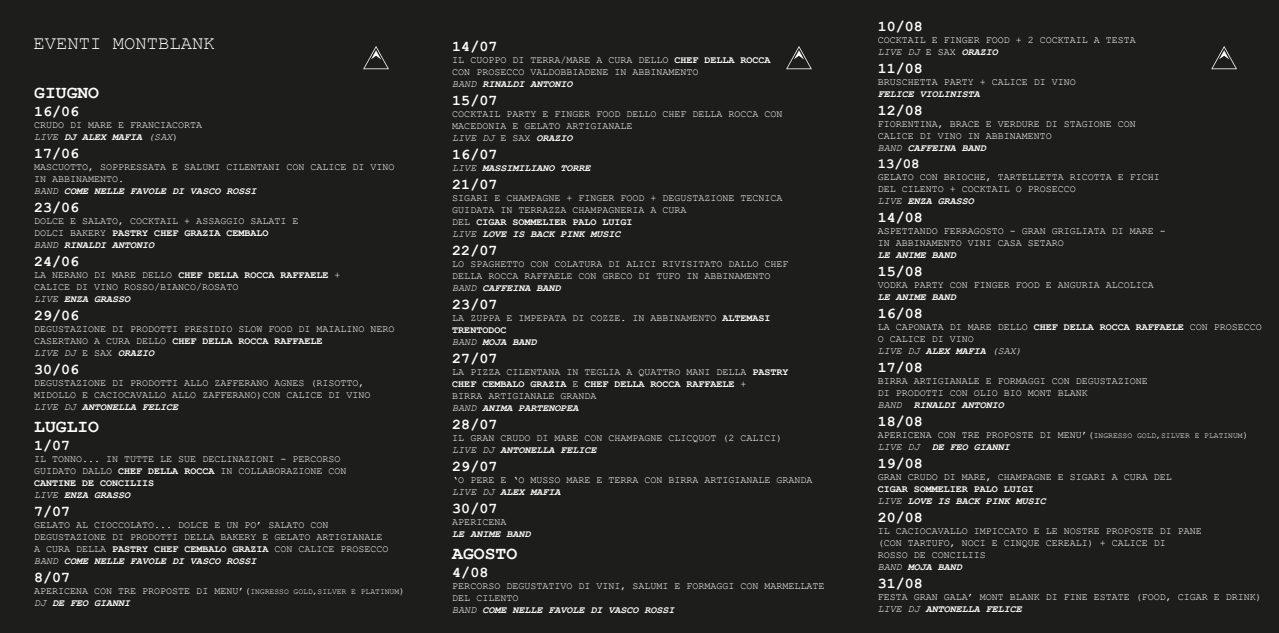
<style>
.page{position:relative;width:1279px;height:633px;background:#fff}
.page>*{position:absolute;margin:0;border:0;box-sizing:border-box;transform-origin:0 0}
.t1{font:18.9px "Courier New";color:#fff}
.t2{font:700 18px "Courier New";color:#fff}
.t3{font:700 15px "Courier New";color:#fff}
.t4{font:700 14px "Courier New";color:#fff}
.t5{font:10px/12px "Courier New";color:#fff}
.t6{font:italic 700 10px "Courier New";color:#fff}
.t7{font:700 10px/12px "Courier New";color:#fff}
.s1{font-style:italic}
.s2{font-weight:700;font-style:italic}
.s3{font-weight:700}
.s4{font-size:8px}
.s5{font-weight:400}
.s6{font-weight:400;font-style:italic}
</style>
<div class="page">
<div style="left:0;top:0;width:1278px;height:632px;background:#1d1e1c"></div>
<svg style="left:363px;top:46px;width:26px;height:23px"></svg>
<svg style="left:786px;top:46px;width:26px;height:23px"></svg>
<svg style="left:1211px;top:46px;width:26px;height:23px"></svg>
<h1 class="t1" style="left:34px;top:31px;width:183px">EVENTI MONTBLANK</h1>
<h2 class="t2" style="left:34px;top:81px;width:66px">GIUGNO</h2>
<h3 class="t3" style="left:34px;top:102px;width:46px">16/06</h3>
<p class="t5" style="left:34px;top:118px;width:170px">CRUDO DI MARE E FRANCIACORTA<br><span class="s1">LIVE</span> <span class="s2">DJ ALEX MAFIA</span> <span class="s1">(SAX</span>)</p>
<h3 class="t3" style="left:34px;top:144px;width:46px">17/06</h3>
<p class="t5" style="left:34px;top:160px;width:362px">MASCUOTTO, SOPPRESSATA E SALUMI CILENTANI CON CALICE DI VINO<br>IN ABBINAMENTO.<br><span class="s1">BAND</span> <span class="s2">COME NELLE FAVOLE DI VASCO ROSSI</span></p>
<h3 class="t3" style="left:34px;top:198px;width:46px">23/06</h3>
<p class="t5" style="left:34px;top:214px;width:266px">DOLCE E SALATO, COCKTAIL + ASSAGGIO SALATI E<br>DOLCI BAKERY <span class="s3">PASTRY CHEF GRAZIA CEMBALO<br></span><span class="s1">BAND</span> <span class="s2">RINALDI ANTONIO</span></p>
<h3 class="t3" style="left:34px;top:252px;width:46px">24/06</h3>
<p class="t5" style="left:34px;top:268px;width:308px">LA NERANO DI MARE DELLO <span class="s3">CHEF DELLA ROCCA RAFFAELE</span> +<br>CALICE DI VINO ROSSO/BIANCO/ROSATO<br><span class="s1">LIVE</span> <span class="s2">ENZA GRASSO</span></p>
<h3 class="t3" style="left:34px;top:306px;width:46px">29/06</h3>
<p class="t5" style="left:34px;top:322px;width:362px">DEGUSTAZIONE DI PRODOTTI PRESIDIO SLOW FOOD DI MAIALINO NERO<br>CASERTANO A CURA DELLO <span class="s3">CHEF DELLA ROCCA RAFFAELE<br></span><span class="s1">LIVE DJ</span> E SAX <span class="s2">ORAZIO</span></p>
<h3 class="t3" style="left:34px;top:360px;width:46px">30/06</h3>
<p class="t5" style="left:34px;top:376px;width:338px">DEGUSTAZIONE DI PRODOTTI ALLO ZAFFERANO AGNES (RISOTTO,<br>MIDOLLO E CACIOCAVALLO ALLO ZAFFERANO)CON CALICE DI VINO<br><span class="s1">LIVE DJ</span> <span class="s2">ANTONELLA FELICE</span></p>
<h2 class="t2" style="left:34px;top:415px;width:66px">LUGLIO</h2>
<h3 class="t3" style="left:34px;top:435px;width:38px">1/07</h3>
<p class="t5" style="left:34px;top:452px;width:314px">IL TONNO... IN TUTTE LE SUE DECLINAZIONI - PERCORSO GUIDATO DALLO <span class="s3">CHEF DELLA ROCCA</span> IN COLLABORAZIONE CON <span class="s3">CANTINE DE CONCILIIS<br></span><span class="s1">LIVE</span> <span class="s2">ENZA GRASSO</span></p>
<h3 class="t3" style="left:34px;top:501px;width:38px">7/07</h3>
<p class="t5" style="left:34px;top:518px;width:356px">GELATO AL CIOCCOLATO... DOLCE E UN PO’ SALATO CON DEGUSTAZIONE DI PRODOTTI DELLA BAKERY E GELATO ARTIGIANALE A CURA DELLA <span class="s3">PASTRY CHEF CEMBALO GRAZIA</span> CON CALICE PROSECCO <span class="s1">BAND</span> <span class="s2">COME NELLE FAVOLE DI VASCO ROSSI</span></p>
<h3 class="t3" style="left:34px;top:567px;width:38px">8/07</h3>
<p class="t5" style="left:34px;top:584px;width:372px">APERICENA CON TRE PROPOSTE DI MENU’(<span class="s4">INGRESSO GOLD,SILVER E PLATINUM</span>)<br><span class="s1">DJ</span> <span class="s2">DE FEO GIANNI</span></p>
<h3 class="t3" style="left:452px;top:37px;width:46px">14/07</h3>
<p class="t5" style="left:452px;top:53px;width:320px">IL CUOPPO DI TERRA/MARE A CURA DELLO <span class="s3">CHEF DELLA ROCCA<br></span>CON PROSECCO VALDOBBIADENE IN ABBINAMENTO<br><span class="s1">BAND</span> <span class="s2">RINALDI ANTONIO</span></p>
<h3 class="t3" style="left:452px;top:91px;width:46px">15/07</h3>
<p class="t5" style="left:452px;top:107px;width:332px">COCKTAIL PARTY E FINGER FOOD DELLO CHEF DELLA ROCCA CON<br>MACEDONIA E GELATO ARTIGIANALE<br><span class="s1">LIVE DJ</span> E SAX <span class="s2">ORAZIO</span></p>
<h3 class="t3" style="left:452px;top:145px;width:46px">16/07</h3>
<p class="t6" style="left:452px;top:160px;width:139px"><span class="s5">LIVE</span> MASSIMILIANO TORRE</p>
<h3 class="t3" style="left:452px;top:175px;width:46px">21/07</h3>
<p class="t5" style="left:452px;top:191px;width:332px">SIGARI E CHAMPAGNE + FINGER FOOD + DEGUSTAZIONE TECNICA GUIDATA IN TERRAZZA CHAMPAGNERIA A CURA<br>DEL <span class="s3">CIGAR SOMMELIER PALO LUIGI<br></span><span class="s1">LIVE</span> <span class="s2">LOVE IS BACK PINK MUSIC</span></p>
<h3 class="t3" style="left:452px;top:241px;width:46px">22/07</h3>
<p class="t5" style="left:452px;top:257px;width:338px">LO SPAGHETTO CON COLATURA DI ALICI RIVISITATO DALLO CHEF<br>DELLA ROCCA RAFFAELE CON GRECO DI TUFO IN ABBINAMENTO<br><span class="s1">BAND</span> <span class="s2">CAFFEINA BAND</span></p>
<h3 class="t3" style="left:452px;top:295px;width:46px">23/07</h3>
<p class="t5" style="left:452px;top:311px;width:320px">LA ZUPPA E IMPEPATA DI COZZE. IN ABBINAMENTO <span class="s3">ALTEMASI<br>TRENTODOC<br></span><span class="s1">BAND</span> <span class="s2">MOJA BAND</span></p>
<h3 class="t3" style="left:452px;top:349px;width:46px">27/07</h3>
<p class="t5" style="left:452px;top:365px;width:338px">LA PIZZA CILENTANA IN TEGLIA A QUATTRO MANI DELLA <span class="s3">PASTRY CHEF CEMBALO GRAZIA</span> E <span class="s3">CHEF DELLA ROCCA RAFFAELE</span> +<br>BIRRA ARTIGIANALE GRANDA<br><span class="s1">BAND</span> <span class="s2">ANIMA PARTENOPEA</span></p>
<h3 class="t3" style="left:452px;top:415px;width:46px">28/07</h3>
<p class="t5" style="left:452px;top:431px;width:332px">IL GRAN CRUDO DI MARE CON CHAMPAGNE CLICQUOT (2 CALICI)<br><span class="s1">LIVE DJ</span> <span class="s2">ANTONELLA FELICE</span></p>
<h3 class="t3" style="left:452px;top:457px;width:46px">29/07</h3>
<p class="t5" style="left:452px;top:473px;width:361px">‘O PERE E ‘O MUSSO MARE E TERRA CON BIRRA ARTIGIANALE GRANDA<br><span class="s1">LIVE DJ</span> <span class="s2">ALEX MAFIA</span></p>
<h3 class="t3" style="left:452px;top:499px;width:46px">30/07</h3>
<p class="t5" style="left:452px;top:515px;width:55px">APERICENA</p>
<p class="t6" style="left:452px;top:526px;width:79px">LE ANIME BAND</p>
<h2 class="t2" style="left:452px;top:541px;width:66px">AGOSTO</h2>
<h3 class="t3" style="left:452px;top:562px;width:37px">4/08</h3>
<p class="t5" style="left:452px;top:579px;width:373px">PERCORSO DEGUSTATIVO DI VINI, SALUMI E FORMAGGI CON MARMELLATE<br>DEL CILENTO<br><span class="s1">BAND</span> <span class="s2">COME NELLE FAVOLE DI VASCO ROSSI</span></p>
<h3 class="t3" style="left:877px;top:17px;width:46px">10/08</h3>
<p class="t5" style="left:877px;top:33px;width:260px">COCKTAIL E FINGER FOOD + 2 COCKTAIL A TESTA<br><span class="s1">LIVE DJ</span> E SAX <span class="s2">ORAZIO</span></p>
<h3 class="t3" style="left:877px;top:59px;width:46px">11/08</h3>
<p class="t5" style="left:877px;top:75px;width:200px">BRUSCHETTA PARTY + CALICE DI VINO</p>
<p class="t6" style="left:877px;top:87px;width:103px">FELICE VIOLINISTA</p>
<h3 class="t3" style="left:877px;top:101px;width:46px">12/08</h3>
<p class="t5" style="left:877px;top:117px;width:260px">FIORENTINA, BRACE E VERDURE DI STAGIONE CON<br>CALICE DI VINO IN ABBINAMENTO<br><span class="s1">BAND</span> <span class="s2">CAFFEINA BAND</span></p>
<h3 class="t4" style="left:877px;top:154px;width:43px">13/08</h3>
<p class="t5" style="left:877px;top:170px;width:284px">GELATO CON BRIOCHE, TARTELLETTA RICOTTA E FICHI<br>DEL CILENTO + COCKTAIL O PROSECCO<br><span class="s1">LIVE</span> <span class="s2">ENZA GRASSO</span></p>
<h3 class="t3" style="left:877px;top:207px;width:46px">14/08</h3>
<p class="t5" style="left:877px;top:224px;width:290px">ASPETTANDO FERRAGOSTO - GRAN GRIGLIATA DI MARE -<br>IN ABBINAMENTO VINI CASA SETARO</p>
<p class="t6" style="left:877px;top:247px;width:79px">LE ANIME BAND</p>
<h3 class="t3" style="left:877px;top:261px;width:46px">15/08</h3>
<p class="t5" style="left:877px;top:278px;width:278px">VODKA PARTY CON FINGER FOOD E ANGURIA ALCOLICA</p>
<p class="t6" style="left:877px;top:289px;width:79px">LE ANIME BAND</p>
<h3 class="t3" style="left:877px;top:303px;width:46px">16/08</h3>
<p class="t5" style="left:877px;top:320px;width:386px">LA CAPONATA DI MARE DELLO <span class="s3">CHEF DELLA ROCCA RAFFAELE</span> CON PROSECCO<br>O CALICE DI VINO<br><span class="s1">LIVE DJ</span> <span class="s2">ALEX MAFIA</span> <span class="s1">(SAX)</span></p>
<h3 class="t3" style="left:877px;top:357px;width:46px">17/08</h3>
<p class="t5" style="left:877px;top:374px;width:272px">BIRRA ARTIGIANALE E FORMAGGI CON DEGUSTAZIONE<br>DI PRODOTTI CON OLIO BIO MONT BLANK<br><span class="s1">BAND</span> <span class="s2">RINALDI ANTONIO</span></p>
<h3 class="t3" style="left:877px;top:411px;width:46px">18/08</h3>
<p class="t5" style="left:877px;top:428px;width:372px">APERICENA CON TRE PROPOSTE DI MENU’(<span class="s4">INGRESSO GOLD,SILVER E PLATINUM</span>)<br><span class="s1">LIVE DJ</span> <span class="s2">DE FEO GIANNI</span></p>
<h3 class="t3" style="left:877px;top:453px;width:46px">19/08</h3>
<p class="t5" style="left:877px;top:470px;width:296px">GRAN CRUDO DI MARE, CHAMPAGNE E SIGARI A CURA DEL</p>
<p class="t7" style="left:877px;top:482px;width:170px">CIGAR SOMMELIER PALO LUIGI<br><span class="s6">LIVE</span> <span class="s1">LOVE IS BACK PINK MUSIC</span></p>
<h3 class="t3" style="left:877px;top:507px;width:46px">20/08</h3>
<p class="t5" style="left:877px;top:524px;width:326px">IL CACIOCAVALLO IMPICCATO E LE NOSTRE PROPOSTE DI PANE (CON TARTUFO, NOCI E CINQUE CEREALI) + CALICE DI<br>ROSSO DE CONCILIIS<br><span class="s1">BAND</span> <span class="s2">MOJA BAND</span></p>
<h3 class="t3" style="left:877px;top:573px;width:46px">31/08</h3>
<p class="t5" style="left:877px;top:590px;width:385px">FESTA GRAN GALA’ MONT BLANK DI FINE ESTATE (FOOD, CIGAR E DRINK)<br><span class="s1">LIVE DJ</span> <span class="s2">ANTONELLA FELICE</span></p>
</div>
